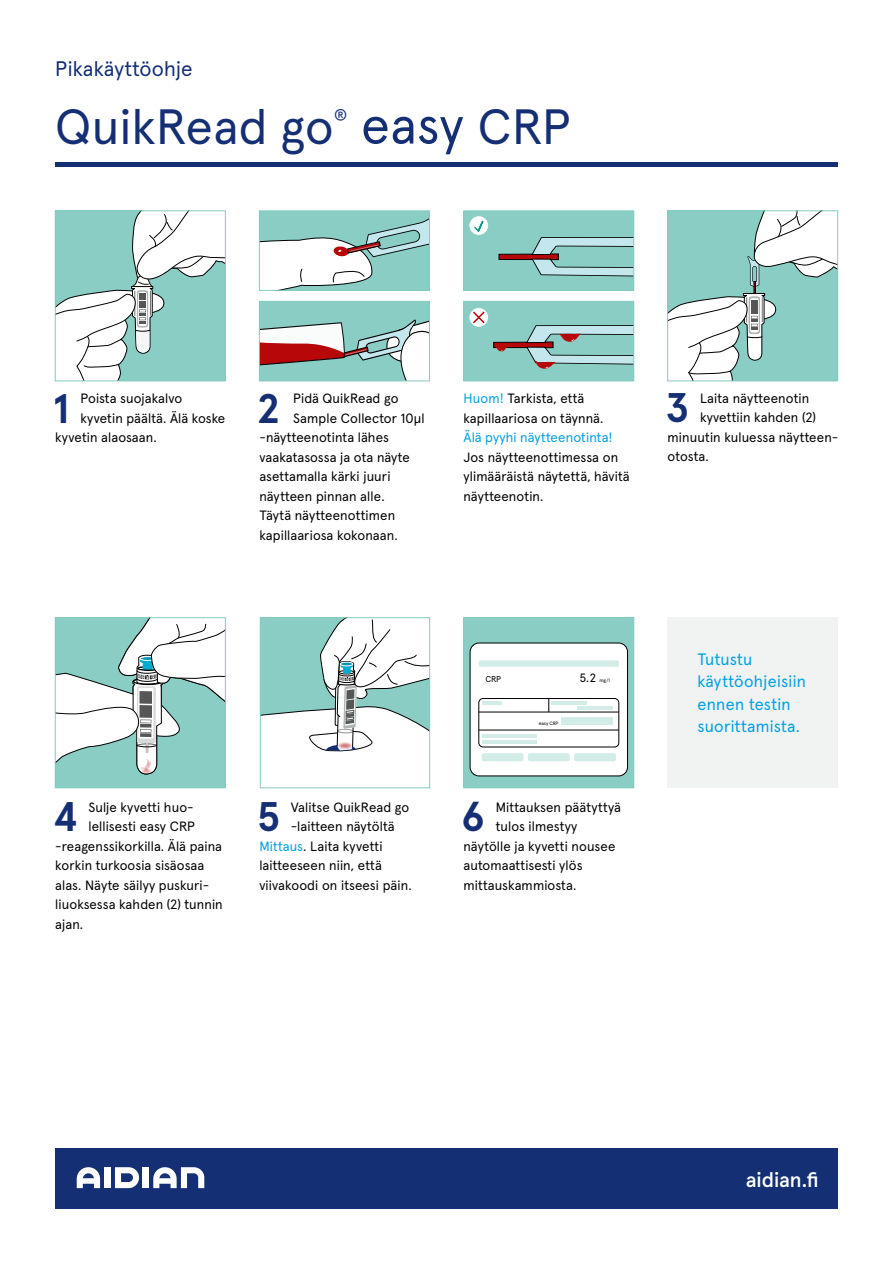
<style>
.page{position:relative;width:893px;height:1263px;background:#fff}
.page>*{position:absolute;margin:0;border:0;box-sizing:border-box;transform-origin:0 0}
.t1{font:52.5px "Apercu Pro";color:#152f75}
.t2{font:49.5px "Apercu Pro";letter-spacing:.01em;color:#152f75}
.t3{font:700 41.4px "Apercu Pro";color:#152f75}
.t4{font:21px "Apercu Pro";letter-spacing:.01em;color:#152f75}
.t5{font:500 21px "Apercu Pro";color:#fff}
.t6{font:16.5px/22.5px "Apercu Pro";letter-spacing:.02em;color:#00a1e5}
.t7{font:14.85px "Apercu Pro";color:#152f75}
.t8{font:13.5px/19.5px "Apercu Pro";letter-spacing:.01em;color:#000}
.t9{font:13.5px "Apercu Pro";letter-spacing:.01em;color:#00a1e5}
.t10{font:12px "Apercu";color:#000}
.t11{font:8.4px "Apercu";color:#000}
.t12{font:4.8px "Apercu";letter-spacing:-.01em;color:#000}
.s1{font-size:49.5px}
.s2{color:#00a1e5}
</style>
<div class="page">
<svg style="left:57px;top:213px;width:167px;height:166px"></svg>
<div style="left:55px;top:211px;width:171px;height:170px;border:1px solid #85cbbe"></div>
<svg style="left:261px;top:213px;width:167px;height:76px"></svg>
<div style="left:259px;top:211px;width:171px;height:80px;border:1px solid #85cbbe"></div>
<div style="left:464px;top:211px;width:170px;height:79px;background:#8acdc4"></div>
<svg style="left:498px;top:237px;width:134px;height:40px"></svg>
<div style="left:463px;top:211px;width:171px;height:80px;border:1px solid #85cbbe"></div>
<div style="left:259px;top:301px;width:170px;height:80px;background:#8acdc4"></div>
<svg style="left:261px;top:319px;width:167px;height:60px"></svg>
<div style="left:259px;top:301px;width:171px;height:80px;border:1px solid #85cbbe"></div>
<div style="left:464px;top:301px;width:170px;height:80px;background:#8acdc4"></div>
<svg style="left:493px;top:325px;width:139px;height:44px"></svg>
<div style="left:463px;top:301px;width:171px;height:80px;border:1px solid #85cbbe"></div>
<svg style="left:669px;top:213px;width:167px;height:166px"></svg>
<div style="left:667px;top:211px;width:171px;height:170px;border:1px solid #85cbbe"></div>
<div style="left:55px;top:618px;width:170px;height:170px;background:#8acdc4"></div>
<svg style="left:57px;top:619px;width:167px;height:156px"></svg>
<div style="left:55px;top:617px;width:171px;height:171px;border:1px solid #85cbbe"></div>
<svg style="left:262px;top:619px;width:166px;height:133px"></svg>
<div style="left:260px;top:617px;width:170px;height:171px;border:1px solid #85cbbe"></div>
<div style="left:464px;top:618px;width:170px;height:170px;background:#8acdc4"></div>
<div style="left:470px;top:643px;width:157px;height:133px;background:#fff;border-radius:9px"></div>
<div style="left:470px;top:642px;width:158px;height:134px;border:1px solid #000;border-radius:9px"></div>
<div style="left:479px;top:660px;width:140px;height:7px;background:#d3ece7;border-radius:2px"></div>
<div style="left:478px;top:698px;width:141px;height:49px;border:1px solid #000;border-radius:4px"></div>
<div style="left:482px;top:753px;width:41px;height:8px;background:#d3ece7;border-radius:2px"></div>
<div style="left:528px;top:753px;width:42px;height:8px;background:#d3ece7;border-radius:2px"></div>
<div style="left:574px;top:753px;width:42px;height:8px;background:#d3ece7;border-radius:2px"></div>
<hr style="left:479px;top:712px;width:140px;height:1px;background:#000">
<hr style="left:479px;top:730px;width:140px;height:1px;background:#000">
<svg style="left:548px;top:698px;width:1px;height:14px"></svg>
<hr style="left:482px;top:701px;width:20px;height:3px;background:#d3ece7">
<hr style="left:482px;top:734px;width:55px;height:3px;background:#d3ece7">
<hr style="left:482px;top:740px;width:55px;height:3px;background:#d3ece7">
<hr style="left:551px;top:701px;width:36px;height:3px;background:#d3ece7">
<hr style="left:577px;top:706px;width:36px;height:3px;background:#d3ece7">
<hr style="left:561px;top:722px;width:52px;height:3px;background:#d3ece7">
<hr style="left:561px;top:717px;width:52px;height:3px;background:#d3ece7">
<div style="left:463px;top:617px;width:171px;height:171px;border:1px solid #85cbbe"></div>
<svg style="left:469px;top:308px;width:19px;height:19px"></svg>
<svg style="left:469px;top:216px;width:19px;height:19px"></svg>
<svg style="left:472px;top:310px;width:14px;height:15px"></svg>
<svg style="left:473px;top:219px;width:12px;height:15px"></svg>
<hr style="left:55px;top:162px;width:783px;height:4px;background:#152f75">
<div style="left:55px;top:1148px;width:783px;height:60px;background:#152f75"></div>
<svg style="left:115px;top:1167px;width:24px;height:21px"></svg>
<div style="left:104px;top:1167px;width:7px;height:21px;background:#fff"></div>
<div style="left:143px;top:1167px;width:6px;height:21px;background:#fff"></div>
<svg style="left:77px;top:1167px;width:23px;height:21px"></svg>
<svg style="left:153px;top:1167px;width:51px;height:21px"></svg>
<div style="left:668px;top:617px;width:170px;height:171px;background:#f1f2f2"></div>
<h3 class="t4" style="left:55px;top:53px;width:139px">Pikakäyttöohje</h3>
<h2 class="t2" style="left:55px;top:88px;width:280px">QuikRead go</h2>
<p class="t7" style="left:334px;top:103px;width:15px">®</p>
<h1 class="t1" style="left:361px;top:85px;width:211px">easy <span class="s1">CRP</span></h1>
<h3 class="t3" style="left:53px;top:376px;width:17px">1</h3>
<p class="t8" style="left:81px;top:388px;width:103px">Poista suojakalvo</p>
<p class="t8" style="left:81px;top:407px;width:146px">kyvetin päältä. Älä koske</p>
<p class="t8" style="left:55px;top:427px;width:103px">kyvetin alaosaan.</p>
<h3 class="t3" style="left:258px;top:376px;width:23px">2</h3>
<p class="t8" style="left:293px;top:388px;width:107px">Pidä QuikRead go</p>
<p class="t8" style="left:293px;top:407px;width:133px">Sample Collector 10µl</p>
<p class="t8" style="left:259px;top:427px;width:131px">-näytteenotinta lähes</p>
<p class="t8" style="left:259px;top:446px;width:152px">vaakatasossa ja ota näyte</p>
<p class="t8" style="left:259px;top:466px;width:133px">asettamalla kärki juuri</p>
<p class="t8" style="left:259px;top:485px;width:127px">näytteen pinnan alle.</p>
<p class="t8" style="left:259px;top:505px;width:137px">Täytä näytteenottimen</p>
<p class="t8" style="left:259px;top:524px;width:140px">kapillaariosa kokonaan.</p>
<p class="t8" style="left:463px;top:388px;width:141px"><span class="s2">Huom!</span> Tarkista, että kapillaariosa on täynnä.</p>
<p class="t9" style="left:463px;top:427px;width:151px">Älä pyyhi näytteenotinta!</p>
<p class="t8" style="left:463px;top:446px;width:168px">Jos näytteenottimessa on ylimääräistä näytettä, hävitä näytteenotin.</p>
<h3 class="t3" style="left:666px;top:376px;width:24px">3</h3>
<p class="t8" style="left:700px;top:387px;width:111px">Laita näytteenotin</p>
<p class="t8" style="left:700px;top:407px;width:117px">kyvettiin kahden (2)</p>
<p class="t8" style="left:668px;top:426px;width:172px">minuutin kuluessa näytteen-</p>
<p class="t8" style="left:668px;top:446px;width:43px">otosta.</p>
<h3 class="t3" style="left:54px;top:784px;width:25px">4</h3>
<p class="t8" style="left:88px;top:796px;width:107px">Sulje kyvetti huo-</p>
<p class="t8" style="left:88px;top:816px;width:108px">lellisesti easy CRP</p>
<p class="t8" style="left:55px;top:835px;width:168px">-reagenssikorkilla. Älä paina</p>
<p class="t8" style="left:55px;top:855px;width:151px">korkin turkoosia sisäosaa</p>
<p class="t8" style="left:55px;top:874px;width:156px">alas. Näyte säilyy puskuri-</p>
<p class="t8" style="left:55px;top:894px;width:169px">liuoksessa kahden (2) tunnin</p>
<p class="t8" style="left:55px;top:913px;width:29px">ajan.</p>
<h3 class="t3" style="left:258px;top:784px;width:23px">5</h3>
<p class="t8" style="left:291px;top:796px;width:120px">Valitse QuikRead go</p>
<p class="t8" style="left:291px;top:816px;width:105px">-laitteen näytöltä</p>
<p class="t8" style="left:259px;top:835px;width:125px"><span class="s2">Mittaus</span>. Laita kyvetti</p>
<p class="t8" style="left:259px;top:855px;width:124px">laitteeseen niin, että</p>
<p class="t8" style="left:259px;top:874px;width:154px">viivakoodi on itseesi päin.</p>
<p class="t11" style="left:485px;top:674px;width:17px">CRP</p>
<p class="t10" style="left:579px;top:671px;width:18px">5.2</p>
<p class="t12" style="left:599px;top:677px;width:12px">mg/l</p>
<p class="t12" style="left:539px;top:720px;width:21px">easy CRP</p>
<h3 class="t3" style="left:462px;top:784px;width:24px">6</h3>
<p class="t8" style="left:496px;top:796px;width:127px">Mittauksen päätyttyä</p>
<p class="t8" style="left:496px;top:816px;width:83px">tulos ilmestyy</p>
<p class="t8" style="left:463px;top:835px;width:153px">näytölle ja kyvetti nousee</p>
<p class="t8" style="left:463px;top:855px;width:121px">automaattisesti ylös</p>
<p class="t8" style="left:463px;top:874px;width:114px">mittauskammiosta.</p>
<p class="t6" style="left:697px;top:646px;width:110px">Tutustu käyttöohjeisiin ennen testin suorittamista.</p>
<h3 class="t5" style="left:746px;top:1163px;width:75px">aidian.fi</h3>
</div>
